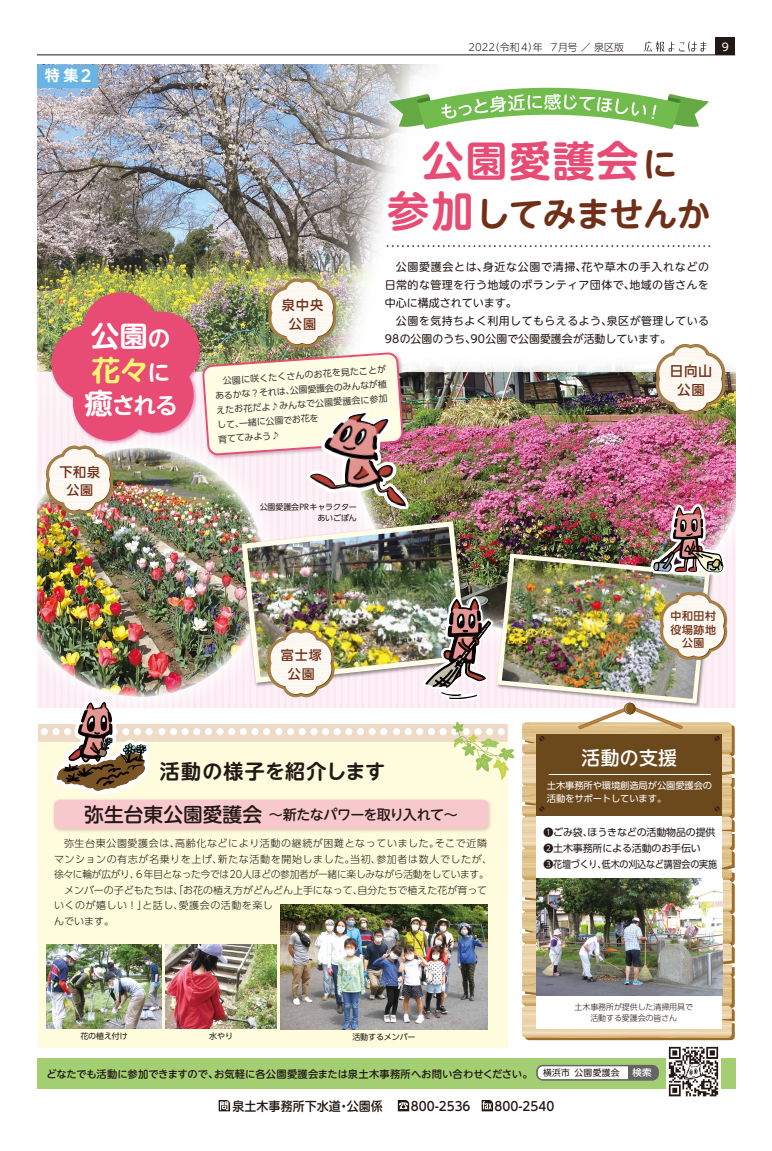
<style>
.page{position:relative;width:772px;height:1151px;background:#fff}
.page>*{position:absolute;margin:0;border:0;box-sizing:border-box;transform-origin:0 0}
.t1{font:700 42px "UD Shin M Go Pr 6 N De";letter-spacing:.04em;color:#e84b74}
.t2{font:700 34.2px "UD Shin M Go Pr 6 N De";letter-spacing:-.02em;color:#703017}
.t3{font:700 28.5px/33.4px "UD Shin M Go Pr 6 N De";color:#fff}
.t4{font:700 22.7px "UD Shin M Go Pr 6 N De";color:#fff}
.t5{font:700 20px "UD Shin M Go Pr 6 N De";letter-spacing:.035em;color:#221815}
.t6{font:500 18.8px "UD Shin M Go Pr 6 N";letter-spacing:.02em;color:#fff}
.t7{font:700 15px "UD Shin M Go Pr 6 N De";color:#fff}
.t8{font:500 14px "UD Shin M Go Pr 6 N";letter-spacing:-.045em;color:#221815}
.t9{font:500 13.5px/19.1px "UD Shin Go Pr 6 N";color:#703017;text-align:center}
.t10{font:500 13.2px/18.7px "UD Shin Go Pr 6 N";color:#703017;text-align:center}
.t11{font:500 13.1px/18.5px "UD Shin Go Pr 6 N";letter-spacing:.06em;color:#703017;text-align:center}
.t12{font:500 12.6px "UD Shin M Go Pr 6 N";color:#221815;scale:.95 1}
.t13{font:11px/18px "UD Shin M Go Pr 6 N";letter-spacing:.035em;color:#221815}
.t14{font:500 10.9px/13.6px "UD Shin Go Pr 6 N";letter-spacing:.06em;color:#703017;text-align:center}
.t15{font:10.6px "UD Shin M Go Pr 6 N";color:#fff}
.t16{font:500 10.3px "UD Shin M Go Pr 6 N";letter-spacing:-.005em;color:#221815}
.t17{font:300 10px "UD Shin Go Pr 6 N";letter-spacing:.05em;color:#221815}
.t18{font:10px/15.7px "UD Shin Go Pr 6 N";letter-spacing:-.015em;color:#221815}
.t19{font:300 10px "UD Shin Go Pr 6 N";letter-spacing:-.025em;color:#221815}
.t20{font:300 10px "UD Shin Go Pr 6 N";letter-spacing:-.005em;color:#221815}
.t21{font:300 10px "UD Shin M Go Pr 6 N";color:#221815}
.t22{font:500 9.4px "Shin Go Pr 6 N";color:#fff}
.t23{font:9.3px/13px "UD Shin Go Pr 6 N";letter-spacing:-.015em;color:#fff}
.t24{font:9px/14.5px "UD Shin Go Pr 6 N";color:#3e3a39}
.t25{font:8px/11.7px "UD Shin Go Pr 6 N";letter-spacing:-.015em;color:#221815;text-align:right}
.t26{font:300 8px/11px "UD Shin Go Pr 6 N";letter-spacing:-.015em;color:#221815;text-align:center}
.s1{font-size:16px}
.s2{font-size:22.7px}
.s3{color:#fff571}
.s4{font-size:28.5px}
.s5{font-size:34.2px;color:#703017}
.s6{font-size:42px;color:#e84b74}
.s7{font-size:19.7px}
</style>
<div class="page">
<div style="left:38px;top:1040px;width:469px;height:8px;background:#fffcdd"></div>
<img style="left:37px;top:65px;width:256px;height:306px">
<img style="left:293px;top:65px;width:442px;height:306px">
<div style="left:37px;top:1057px;width:698px;height:31px;background:#a3cf72"></div>
<svg style="left:397px;top:1100px;width:12px;height:11px"></svg>
<svg style="left:481px;top:1100px;width:11px;height:11px"></svg>
<svg style="left:218px;top:1100px;width:12px;height:11px"></svg>
<div style="left:536px;top:1065px;width:121px;height:15px;background:#fff;border-radius:6px"></div>
<svg style="left:628px;top:1065px;width:29px;height:15px"></svg>
<div style="left:536px;top:1065px;width:122px;height:15px;border:1px solid #656464;border-radius:6px"></div>
<img style="left:666px;top:1046px;width:54px;height:51px">
<img style="left:38px;top:83px;width:696px;height:957px">
<div style="left:714px;top:38px;width:20px;height:17px;background:#221815"></div>
<hr style="left:37px;top:55px;width:697px;height:1px;background:#221815">
<svg style="left:644px;top:41px;width:62px;height:11px"></svg>
<div style="left:37px;top:65px;width:61px;height:22px;background:#68b5e5"></div>
<h3 class="t7" style="left:45px;top:63px;width:48px">特 集<span class="s1">2</span></h3>
<h3 class="t3" style="left:91px;top:318px;width:81px">公園<span class="s2">の</span><span class="s3">花々</span><span class="s2">に</span></h3>
<h3 class="t4" style="left:84px;top:386px;width:95px"><span class="s4">癒</span>される</h3>
<p class="t11" style="left:59px;top:462px;width:42px">下和泉公園</p>
<p class="t21" style="left:468px;top:39px;width:157px">2022（令和4）年 7月号 ／ 泉区版</p>
<p class="t15" style="left:721px;top:38px;width:9px">9</p>
<h1 class="t1" style="left:421px;top:125px;width:257px">公園愛護会<span class="s5">に</span></h1>
<h2 class="t2" style="left:387px;top:185px;width:325px"><span class="s6">参加</span>してみませんか</h2>
<p class="t13" style="left:384px;top:257px;width:325px;text-indent:11px">公園愛護会とは、身近な公園で清掃、花や草木の手入れなどの日常的な管理を行う地域のボランティア団体で、地域の皆さんを中心に構成されています。<br>　公園を気持ちよく利用してもらえるよう、泉区が管理している<br>98の公園のうち、90公園で公園愛護会が活動しています。</p>
<p class="t10" style="left:282px;top:295px;width:43px">泉中央公園</p>
<p class="t24" style="left:213px;top:374px;width:174px;rotate:-4deg">　公園に咲くたくさんのお花を見たことがあるかな？それは、公園愛護会のみんなが植えたお花だよ♪みんなで公園愛護会に参加して、一緒に公園でお花を<br>育ててみよう♪</p>
<p class="t9" style="left:669px;top:361px;width:44px">日向山公園</p>
<p class="t25" style="left:259px;top:501px;width:99px">公園愛護会PRキャラクターあいごぽん</p>
<p class="t11" style="left:281px;top:646px;width:42px">富士塚公園</p>
<p class="t14" style="left:670px;top:609px;width:47px">中和田村役場跡地公園</p>
<h3 class="t5" style="left:160px;top:755px;width:226px">活動の様子を紹介します</h3>
<p class="t8" style="left:84px;top:803px;width:375px"><span class="s7">弥生台東公園愛護会</span>～新たなパワーを取り入れて～</p>
<p class="t17" style="left:64px;top:835px;width:424px">弥生台東公園愛護会は、高齢化などにより活動の継続が困難となっていました。そこで近隣</p>
<p class="t17" style="left:54px;top:851px;width:439px">マンションの有志が名乗りを上げ、新たな活動を開始しました。当初、参加者は数人でしたが、</p>
<p class="t19" style="left:54px;top:866px;width:436px">徐々に輪が広がり、６年目となった今では20人ほどの参加者が一緒に楽しみながら活動をしています。</p>
<p class="t20" style="left:64px;top:882px;width:424px">メンバーの子どもたちは、「お花の植え方がどんどん上手になって、自分たちで植えた花が育って</p>
<p class="t17" style="left:54px;top:897px;width:220px">いくのが嬉しい！」と話し、愛護会の活動を楽し</p>
<p class="t17" style="left:54px;top:913px;width:62px">んでいます。</p>
<p class="t25" style="left:80px;top:1030px;width:49px">花の植え付け</p>
<p class="t25" style="left:209px;top:1030px;width:25px">水やり</p>
<p class="t25" style="left:352px;top:1031px;width:65px">活動するメンバー</p>
<h3 class="t6" style="left:581px;top:742px;width:97px">活動の支援</h3>
<p class="t23" style="left:546px;top:779px;width:167px">土木事務所や環境創造局が公園愛護会の活動をサポートしています。</p>
<p class="t18" style="left:543px;top:824px;width:175px">❶ごみ袋、ほうきなどの活動物品の提供<br>❷土木事務所による活動のお手伝い<br>❸花壇づくり、低木の刈込など講習会の実施</p>
<p class="t26" style="left:574px;top:1001px;width:120px">土木事務所が提供した清掃用具で活動する愛護会の皆さん</p>
<p class="t16" style="left:46px;top:1065px;width:574px">どなたでも活動に参加できますので、お気軽に各公園愛護会または泉土木事務所へお問い合わせください。 <sup>横浜市公園愛護会</sup></p>
<p class="t22" style="left:632px;top:1065px;width:21px">検索</p>
<p class="t12" style="left:232px;top:1095px;width:340px">泉土木事務所下水道・公園係　　 800-2536　　800-2540</p>
</div>
